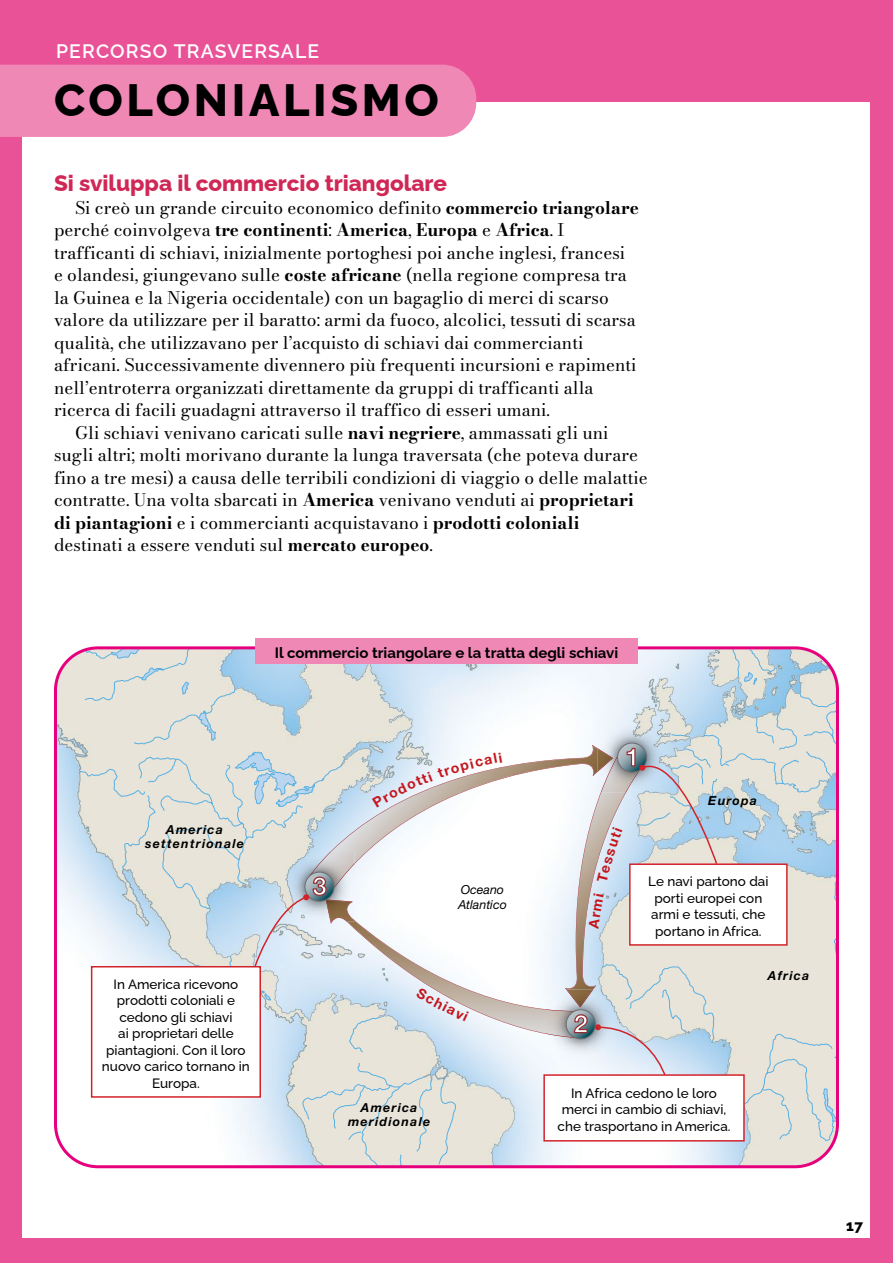
<style>
.page{position:relative;width:893px;height:1263px;background:#ea5297}
.page>*{position:absolute;margin:0;border:0;box-sizing:border-box;transform-origin:0 0}
.t1{font:800 45.3px "Raleway";letter-spacing:.08em;color:#000}
.t2{font:700 24.9px "Helvetica Neue";color:#fff}
.t3{font:800 22.5px "Raleway";color:#d02856}
.t4{font:600 19.5px "Raleway";letter-spacing:.06em;color:#fff}
.t5{font:17.25px "Bodoni Moda 9 pt";color:#000}
.t6{font:700 17.25px "Bodoni Moda 9 pt";color:#000}
.t7{font:700 15px "Raleway";color:#000}
.t8{font:800 15px "Raleway";color:#000}
.t9{font:500 13.5px/16.5px "Raleway";color:#000;text-align:center}
.t10{font:italic 700 12.45px/14px "Helvetica Neue";letter-spacing:.1em;color:#000;text-align:center}
.t11{font:italic 12.45px/15.6px "Helvetica Neue";color:#000}
.s1{font-weight:700}
.s2{font-weight:400}
</style>
<div class="page">
<div style="left:23px;top:102px;width:847px;height:1136px;background:#fff"></div>
<div style="left:0;top:65px;width:476px;height:72px;background:#f088b6"></div>
<svg style="left:57px;top:650px;width:779px;height:517px"></svg>
<svg style="left:829px;top:652px;width:7px;height:16px"></svg>
<svg style="left:198px;top:710px;width:19px;height:31px"></svg>
<svg style="left:110px;top:650px;width:42px;height:9px"></svg>
<svg style="left:234px;top:749px;width:73px;height:58px;background:#d0dbdd"></svg>
<svg style="left:141px;top:667px;width:24px;height:13px"></svg>
<svg style="left:181px;top:681px;width:8px;height:14px"></svg>
<svg style="left:823px;top:1066px;width:12px;height:56px"></svg>
<svg style="left:261px;top:990px;width:11px;height:11px"></svg>
<svg style="left:307px;top:745px;width:19px;height:107px;background:#d6dddc"></svg>
<img style="left:310px;top:898px;width:16px;height:24px">
<img style="left:285px;top:852px;width:22px;height:42px">
<img style="left:307px;top:852px;width:19px;height:26px">
<svg style="left:305px;top:872px;width:29px;height:29px"></svg>
<div style="left:305px;top:872px;width:29px;height:29px;border:1px solid #6d6e71;border-radius:50%"></div>
<svg style="left:250px;top:894px;width:60px;height:82px;background:#d3dce7"></svg>
<div style="left:544px;top:1075px;width:200px;height:66px;background:#fff"></div>
<div style="left:543px;top:1074px;width:202px;height:67px;border:2px solid #d2232a"></div>
<div style="left:92px;top:967px;width:168px;height:130px;background:#fff"></div>
<div style="left:91px;top:966px;width:170px;height:132px;border:2px solid #d2232a"></div>
<div style="left:255px;top:638px;width:383px;height:25px;background:#f088b6"></div>
<svg style="left:326px;top:672px;width:472px;height:405px"></svg>
<p class="t4" style="left:56px;top:36px;width:265px">PERCORSO TRASVERSALE</p>
<h1 class="t1" style="left:54px;top:64px;width:386px">COLONIALISMO</h1>
<h3 class="t3" style="left:54px;top:165px;width:395px">Si sviluppa il commercio triangolare</h3>
<p class="t5" style="left:75px;top:196px;width:565px">Si creò un grande circuito economico definito <span class="s1">commercio triangolare</span></p>
<p class="t6" style="left:54px;top:218px;width:512px"><span class="s2">perché coinvolgeva</span> tre continenti<span class="s2">:</span> America<span class="s2">,</span> Europa <span class="s2">e</span> Africa<span class="s2">. I</span></p>
<p class="t5" style="left:54px;top:241px;width:573px">trafficanti di schiavi, inizialmente portoghesi poi anche inglesi, francesi</p>
<p class="t5" style="left:54px;top:263px;width:574px">e olandesi, giungevano sulle <span class="s1">coste africane</span> (nella regione compresa tra</p>
<p class="t5" style="left:54px;top:286px;width:556px">la Guinea e la Nigeria occidentale) con un bagaglio di merci di scarso</p>
<p class="t5" style="left:54px;top:308px;width:583px">valore da utilizzare per il baratto: armi da fuoco, alcolici, tessuti di scarsa</p>
<p class="t5" style="left:54px;top:331px;width:531px">qualità, che utilizzavano per l’acquisto di schiavi dai commercianti</p>
<p class="t5" style="left:54px;top:353px;width:584px">africani. Successivamente divennero più frequenti incursioni e rapimenti</p>
<p class="t5" style="left:54px;top:376px;width:541px">nell’entroterra organizzati direttamente da gruppi di trafficanti alla</p>
<p class="t5" style="left:54px;top:398px;width:497px">ricerca di facili guadagni attraverso il traffico di esseri umani.</p>
<p class="t5" style="left:75px;top:421px;width:535px">Gli schiavi venivano caricati sulle <span class="s1">navi negriere</span>, ammassati gli uni</p>
<p class="t5" style="left:54px;top:443px;width:586px">sugli altri; molti morivano durante la lunga traversata (che poteva durare</p>
<p class="t5" style="left:54px;top:466px;width:595px">fino a tre mesi) a causa delle terribili condizioni di viaggio o delle malattie</p>
<p class="t5" style="left:54px;top:488px;width:581px">contratte. Una volta sbarcati in <span class="s1">America</span> venivano venduti ai <span class="s1">proprietari</span></p>
<p class="t6" style="left:54px;top:511px;width:527px">di piantagioni <span class="s2">e i commercianti acquistavano i</span> prodotti coloniali</p>
<p class="t5" style="left:54px;top:533px;width:380px">destinati a essere venduti sul <span class="s1">mercato europeo</span>.</p>
<p class="t7" style="left:275px;top:640px;width:345px">Il commercio triangolare e la tratta degli schiavi</p>
<p class="t10" style="left:145px;top:823px;width:100px">America settentrionale</p>
<p class="t9" style="left:102px;top:974px;width:149px">In America ricevono prodotti coloniali e cedono gli schiavi<br>ai proprietari delle piantagioni. Con il loro nuovo carico tornano in<br>Europa.</p>
<h2 class="t2" style="left:313px;top:866px;width:15px">3</h2>
<p class="t11" style="left:458px;top:882px;width:50px">Oceano<br>Atlantico</p>
<p class="t10" style="left:348px;top:1101px;width:84px">America meridionale</p>
<h2 class="t2" style="left:574px;top:1004px;width:15px">2</h2>
<h2 class="t2" style="left:625px;top:737px;width:15px">1</h2>
<p class="t10" style="left:708px;top:793px;width:50px">Europa</p>
<p class="t9" style="left:648px;top:872px;width:122px;text-align:left">Le navi partono dai porti europei con armi e tessuti, che portano in Africa.</p>
<p class="t10" style="left:768px;top:968px;width:43px">Africa</p>
<p class="t9" style="left:558px;top:1083px;width:174px">In Africa cedono le loro merci in cambio di schiavi, che trasportano in America.</p>
<p class="t8" style="left:846px;top:1213px;width:19px">17</p>
</div>
